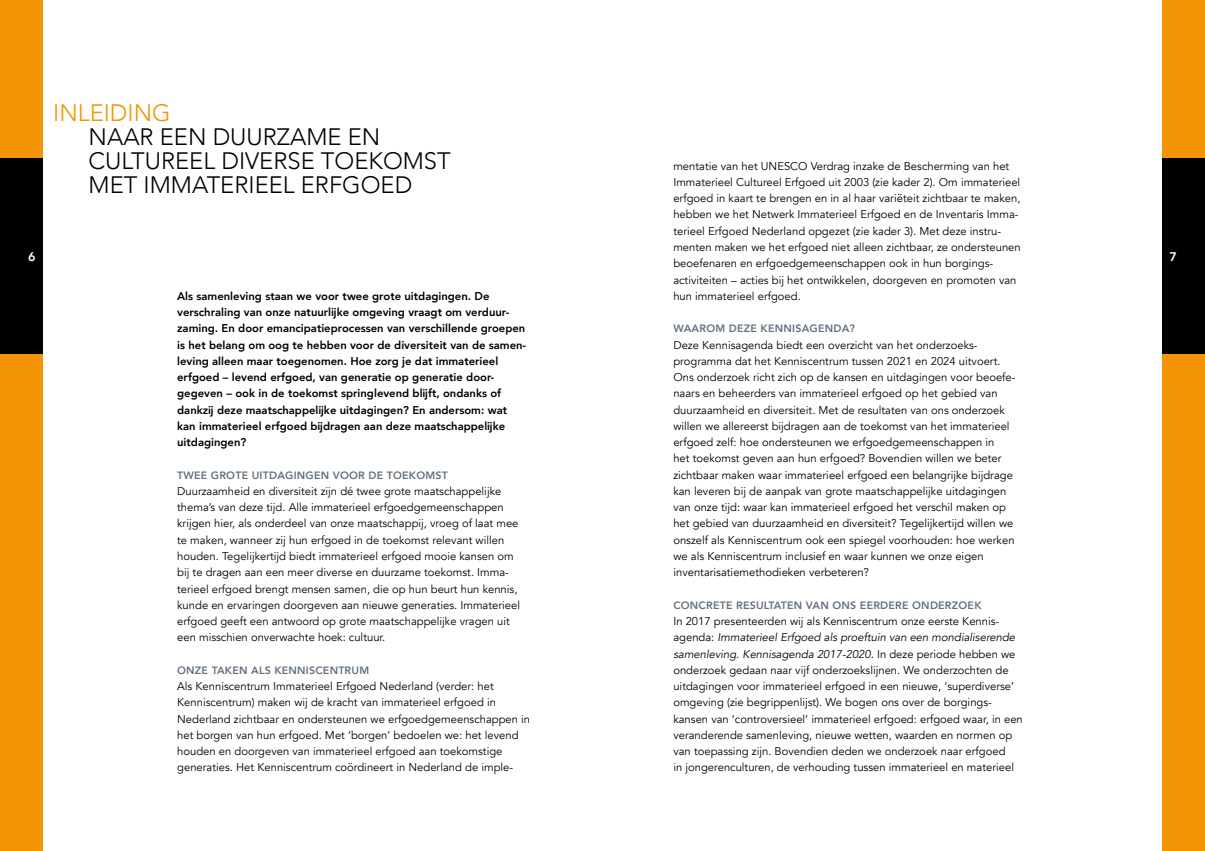
<style>
.page{position:relative;width:1205px;height:851px;background:#fff}
.page>*{position:absolute;margin:0;border:0;box-sizing:border-box;transform-origin:0 0}
.KOP_zwart{font:300 23.75px/23.8px "Avenir";color:#000}
.KOP_zwart-2{font:300 23.75px "Avenir";color:#f29404}
.t1{font:800 12.5px "Avenir";color:#fff}
.Plat{font:11.25px/16.2px "Avenir";color:#000}
.lead{font:800 11.25px/16.2px "Avenir";color:#000}
.tk_vet{font:800 10.62px "Avenir";letter-spacing:.02em;color:#64717e}
.s1{font-style:italic}
</style>
<div class="page">
<div style="left:0;top:0;width:43px;height:850px;background:#f29404"></div>
<div style="left:0;top:158px;width:43px;height:195px;background:#000"></div>
<div style="left:1162px;top:0;width:43px;height:850px;background:#f29404"></div>
<div style="left:1162px;top:158px;width:43px;height:195px;background:#000"></div>
<p class="KOP_zwart-2" style="left:53px;top:99px;width:119px">INLEIDING</p>
<p class="KOP_zwart" style="left:89px;top:125px;width:364px">NAAR EEN DUURZAME EN<br>CULTUREEL DIVERSE TOEKOMST<br>MET IMMATERIEEL ERFGOED</p>
<p class="Plat" style="left:673px;top:158px;width:349px">mentatie van het UNESCO Verdrag inzake de Bescherming van het Immaterieel Cultureel Erfgoed uit 2003 (zie kader 2). Om immaterieel erfgoed in kaart te brengen en in al haar variëteit zichtbaar te maken, hebben we het Netwerk Immaterieel Erfgoed en de Inventaris Imma&shy;terieel Erfgoed Nederland opgezet (zie kader 3). Met deze instru&shy;menten maken we het erfgoed niet alleen zichtbaar, ze ondersteunen beoefenaren en erfgoedgemeenschappen ook in hun borgings&shy;activiteiten – acties bij het ontwikkelen, doorgeven en promoten van hun immaterieel erfgoed.</p>
<p class="tk_vet" style="left:673px;top:320px;width:183px">WAAROM DEZE KENNISAGENDA?</p>
<p class="Plat" style="left:673px;top:337px;width:344px">Deze Kennisagenda biedt een overzicht van het onderzoeks&shy;programma dat het Kenniscentrum tussen 2021 en 2024 uitvoert.<br>Ons onderzoek richt zich op de kansen en uitdagingen voor beoefe&shy;naars en beheerders van immaterieel erfgoed op het gebied van duurzaamheid en diversiteit. Met de resultaten van ons onderzoek willen we allereerst bijdragen aan de toekomst van het immaterieel erfgoed zelf: hoe ondersteunen we erfgoedgemeenschappen in<br>het toekomst geven aan hun erfgoed? Bovendien willen we beter zichtbaar maken waar immaterieel erfgoed een belangrijke bijdrage kan leveren bij de aanpak van grote maatschappelijke uitdagingen van onze tijd: waar kan immaterieel erfgoed het verschil maken op het gebied van duurzaamheid en diversiteit? Tegelijkertijd willen we onszelf als Kenniscentrum ook een spiegel voorhouden: hoe werken we als Kenniscentrum inclusief en waar kunnen we onze eigen inventarisatiemethodieken verbeteren?</p>
<p class="tk_vet" style="left:673px;top:596px;width:310px">CONCRETE RESULTATEN VAN ONS EERDERE ONDERZOEK</p>
<p class="Plat" style="left:673px;top:613px;width:351px">In 2017 presenteerden wij als Kenniscentrum onze eerste Kennis&shy;agenda: <span class="s1">Immaterieel Erfgoed als proeftuin van een mondialiserende samenleving. Kennisagenda 2017-2020</span><span class="s1">.</span> In deze periode hebben we onderzoek gedaan naar vijf onderzoekslijnen. We onderzochten de uitdagingen voor immaterieel erfgoed in een nieuwe, ‘superdiverse’ omgeving (zie begrippenlijst). We bogen ons over de borgings&shy;kansen van ‘controversieel’ immaterieel erfgoed: erfgoed waar, in een veranderende samenleving, nieuwe wetten, waarden en normen op van toepassing zijn. Bovendien deden we onderzoek naar erfgoed<br>in jongerenculturen, de verhouding tussen immaterieel en materieel</p>
<p class="t1" style="left:28px;top:246px;width:9px">6</p>
<p class="t1" style="left:1169px;top:246px;width:9px">7</p>
<p class="lead" style="left:177px;top:288px;width:350px">Als samenleving staan we voor twee grote uitdagingen. De verschraling van onze natuurlijke omgeving vraagt om verduur&shy;zaming. En door emancipatieprocessen van verschillende groepen is het belang om oog te hebben voor de diversiteit van de samen&shy;leving alleen maar toegenomen. Hoe zorg je dat immaterieel erfgoed – levend erfgoed, van generatie op generatie door&shy;gegeven – ook in de toekomst springlevend blijft, ondanks of dankzij deze maatschappelijke uitdagingen? En andersom: wat kan immaterieel erfgoed bijdragen aan deze maatschappelijke uitdagingen?</p>
<p class="tk_vet" style="left:177px;top:466px;width:272px">TWEE GROTE UITDAGINGEN VOOR DE TOEKOMST</p>
<p class="Plat" style="left:177px;top:483px;width:344px">Duurzaamheid en diversiteit zijn dé twee grote maatschappelijke thema’s van deze tijd. Alle immaterieel erfgoedgemeenschappen krijgen hier, als onderdeel van onze maatschappij, vroeg of laat mee te maken, wanneer zij hun erfgoed in de toekomst relevant willen houden. Tegelijkertijd biedt immaterieel erfgoed mooie kansen om bij te dragen aan een meer diverse en duurzame toekomst. Imma&shy;terieel erfgoed brengt mensen samen, die op hun beurt hun kennis, kunde en ervaringen doorgeven aan nieuwe generaties. Immaterieel erfgoed geeft een antwoord op grote maatschappelijke vragen uit een misschien onverwachte hoek: cultuur.</p>
<p class="tk_vet" style="left:177px;top:661px;width:194px">ONZE TAKEN ALS KENNISCENTRUM</p>
<p class="Plat" style="left:177px;top:678px;width:354px">Als Kenniscentrum Immaterieel Erfgoed Nederland (verder: het Kenniscentrum) maken wij de kracht van immaterieel erfgoed in Nederland zichtbaar en ondersteunen we erfgoedgemeenschappen in het borgen van hun erfgoed. Met ‘borgen’ bedoelen we: het levend houden en doorgeven van immaterieel erfgoed aan toekomstige generaties. Het Kenniscentrum coördineert in Nederland de imple-</p>
</div>
